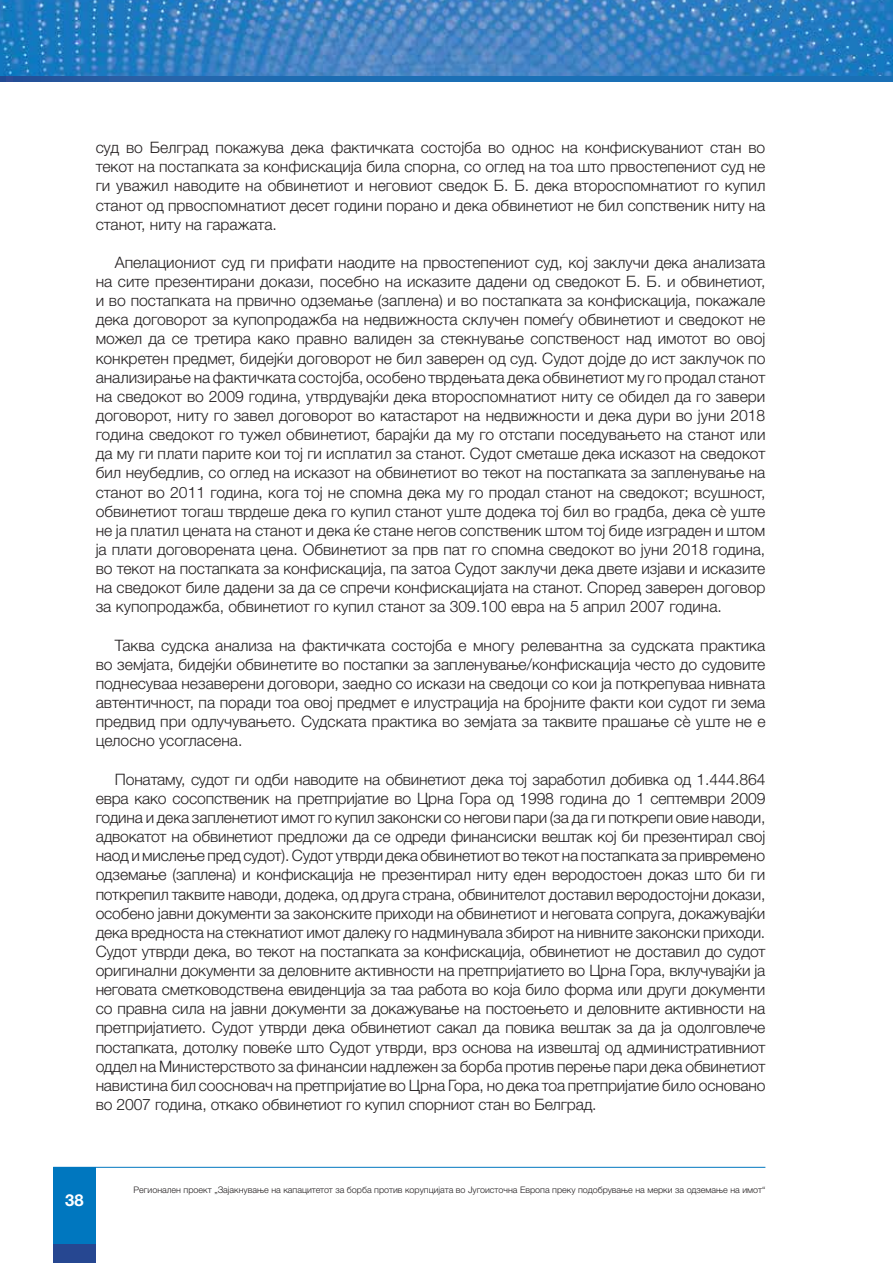
<style>
.page{position:relative;width:893px;height:1263px;background:#fff}
.page>*{position:absolute;margin:0;border:0;box-sizing:border-box;transform-origin:0 0}
.t1{font:700 16.5px "Helvetica Neue LTW1 G";color:#fff}
.t2{font:300 15.75px/19.2px "Helvetica Neue LTW1 G";color:#231f20;text-align:justify}
.t3{font:300 9px "Helvetica Neue LTW1 G";color:#231f20}
</style>
<div class="page">
<hr style="left:53px;top:1167px;width:712px;height:1px;background:#0077bf">
<div style="left:53px;top:1167px;width:43px;height:77px;background:#0077bf"></div>
<div style="left:53px;top:1244px;width:43px;height:19px;background:#264791"></div>
<img style="left:0;top:0;width:893px;height:77px">
<svg style="left:0;top:77px;width:893px;height:4px;background:#1d69b0"></svg>
<p class="t2" style="left:96px;top:138px;width:671px">суд во Белград покажува дека фактичката состојба во однос на конфискуваниот стан во текот на постапката за конфискација била спорна, со оглед на тоа што првостепениот суд не ги уважил наводите на обвинетиот и неговиот сведок Б. Б. дека второспомнатиот го купил станот од првоспомнатиот десет години порано и дека обвинетиот не бил сопственик ниту на станот, ниту на гаражата.</p>
<p class="t2" style="left:96px;top:253px;width:671px;text-indent:19px">Апелациониот суд ги прифати наодите на првостепениот суд, кој заклучи дека анализата на сите презентирани докази, посебно на исказите дадени од сведокот Б. Б. и обвинетиот, и во постапката на првично одземање (заплена) и во постапката за конфискација, покажале дека договорот за купопродажба на недвижноста склучен помеѓу обвинетиот и сведокот не можел да се третира како правно валиден за стекнување сопственост над имотот во овој конкретен предмет, бидејќи договорот не бил заверен од суд. Судот дојде до ист заклучок по анализирање на фактичката состојба, особено тврдењата дека обвинетиот му го продал станот на сведокот во 2009 година, утврдувајќи дека второспомнатиот ниту се обидел да го завери договорот, ниту го завел договорот во катастарот на недвижности и дека дури во јуни 2018 година сведокот го тужел обвинетиот, барајќи да му го отстапи поседувањето на станот или да му ги плати парите кои тој ги исплатил за станот. Судот сметаше дека исказот на сведокот бил неубедлив, со оглед на исказот на обвинетиот во текот на постапката за запленување на станот во 2011 година, кога тој не спомна дека му го продал станот на сведокот; всушност, обвинетиот тогаш тврдеше дека го купил станот уште додека тој бил во градба, дека сè уште не ја платил цената на станот и дека ќе стане негов сопственик штом тој биде изграден и штом ја плати договорената цена. Обвинетиот за прв пат го спомна сведокот во јуни 2018 година, во текот на постапката за конфискација, па затоа Судот заклучи дека двете изјави и исказите на сведокот биле дадени за да се спречи конфискацијата на станот. Според заверен договор за купопродажба, обвинетиот го купил станот за 309.100 евра на 5 април 2007 година.</p>
<p class="t2" style="left:96px;top:635px;width:671px;text-indent:19px">Таква судска анализа на фактичката состојба е многу релевантна за судската практика во земјата, бидејќи обвинетите во постапки за запленување/конфискација често до судовите поднесуваа незаверени договори, заедно со искази на сведоци со кои ја поткрепуваа нивната автентичност, па поради тоа овој предмет е илустрација на бројните факти кои судот ги зема предвид при одлучувањето. Судската практика во земјата за таквите прашање сè уште не е целосно усогласена.</p>
<p class="t2" style="left:96px;top:769px;width:671px;text-indent:19px">Понатаму, судот ги одби наводите на обвинетиот дека тој заработил добивка од 1.444.864 евра како сосопственик на претпријатие во Црна Гора од 1998 година до 1 септември 2009 година и дека запленетиот имот го купил законски со негови пари (за да ги поткрепи овие наводи, адвокатот на обвинетиот предложи да се одреди финансиски вештак кој би презентирал свој наод и мислење пред судот). Судот утврди дека обвинетиот во текот на постапката за привремено одземање (заплена) и конфискација не презентирал ниту еден веродостоен доказ што би ги поткрепил таквите наводи, додека, од друга страна, обвинителот доставил веродостојни докази, особено јавни документи за законските приходи на обвинетиот и неговата сопруга, докажувајќи дека вредноста на стекнатиот имот далеку го надминувала збирот на нивните законски приходи.<br>Судот утврди дека, во текот на постапката за конфискација, обвинетиот не доставил до судот оригинални документи за деловните активности на претпријатието во Црна Гора, вклучувајќи ја неговата сметководствена евиденција за таа работа во која било форма или други документи со правна сила на јавни документи за докажување на постоењето и деловните активности на претпријатието. Судот утврди дека обвинетиот сакал да повика вештак за да ја одолговлече постапката, дотолку повеќе што Судот утврди, врз основа на извештај од административниот оддел на Министерството за финансии надлежен за борба против перење пари дека обвинетиот навистина бил соосновач на претпријатие во Црна Гора, но дека тоа претпријатие било основано во 2007 година, откако обвинетиот го купил спорниот стан во Белград.</p>
<p class="t1" style="left:65px;top:1189px;width:20px">38</p>
<p class="t3" style="left:134px;top:1184px;width:633px">Регионален проект „Зајакнување на капацитетот за борба против корупцијата во Југоисточна Европа преку подобрување на мерки за одземање на имот“</p>
</div>
